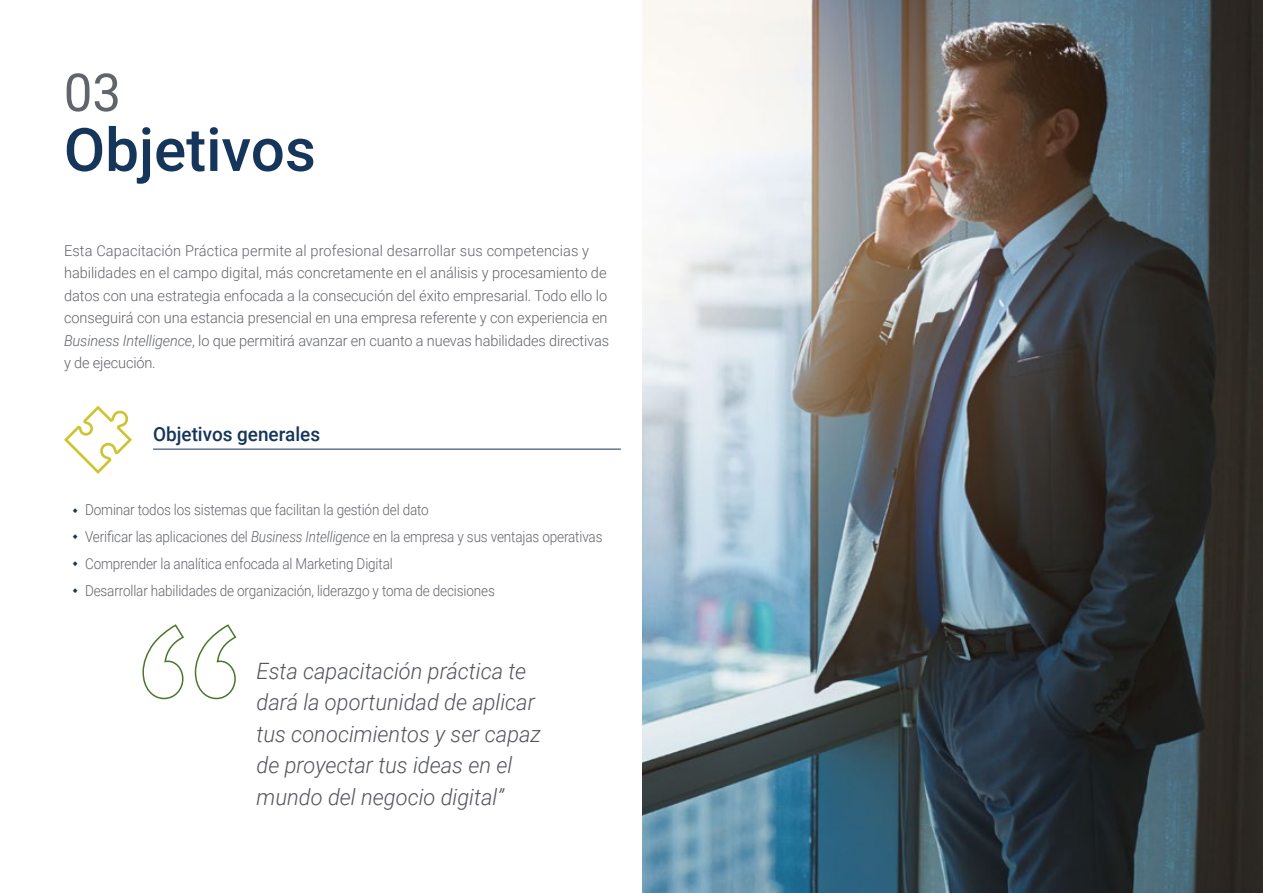
<style>
.page{position:relative;width:1263px;height:893px;background:#fff}
.page>*{position:absolute;margin:0;border:0;box-sizing:border-box;transform-origin:0 0}
.t1{font:500 60px "Roboto";color:#16355a}
.t2{font:52.5px "Roboto";color:#61646a}
.t3{font:italic 300 22.5px/31.5px "Roboto";color:#52555b}
.t4{font:500 19.5px "Roboto";color:#153559}
.t5{font:300 15px/22.5px "Roboto";letter-spacing:-.01em;color:#61646a}
.t6{font:300 15px/26.7px "Roboto";letter-spacing:-.01em;color:#61646a;scale:.9 1}
.s1{font-style:italic}
</style>
<div class="page">
<img style="left:642px;top:0;width:621px;height:893px">
<hr style="left:153px;top:449px;width:468px;height:1px;background:#153559">
<svg style="left:64px;top:406px;width:68px;height:68px"></svg>
<svg style="left:142px;top:624px;width:95px;height:76px"></svg>
<h2 class="t2" style="left:64px;top:56px;width:59px">03</h2>
<h1 class="t1" style="left:64px;top:108px;width:254px">Objetivos</h1>
<p class="t5" style="left:64px;top:239px;width:546px">Esta Capacitación Práctica permite al profesional desarrollar sus competencias y habilidades en el campo digital, más concretamente en el análisis y procesamiento de datos con una estrategia enfocada a la consecución del éxito empresarial. Todo ello lo conseguirá con una estancia presencial en una empresa referente y con experiencia en <span class="s1">Business Intelligence</span>, lo que permitirá avanzar en cuanto a nuevas habilidades directivas y de ejecución.</p>
<h3 class="t4" style="left:153px;top:420px;width:169px">Objetivos generales</h3>
<p class="t6" style="left:85px;top:496px;width:576px">Dominar todos los sistemas que facilitan la gestión del dato<br>Verificar las aplicaciones del <span class="s1">Business Intelligence</span> en la empresa y sus ventajas operativas Comprender la analítica enfocada al Marketing Digital<br>Desarrollar habilidades de organización, liderazgo y toma de decisiones</p>
<h3 class="t3" style="left:257px;top:654px;width:286px">Esta capacitación práctica te dará la oportunidad de aplicar tus conocimientos y ser capaz de proyectar tus ideas en el mundo del negocio digital”</h3>
</div>
